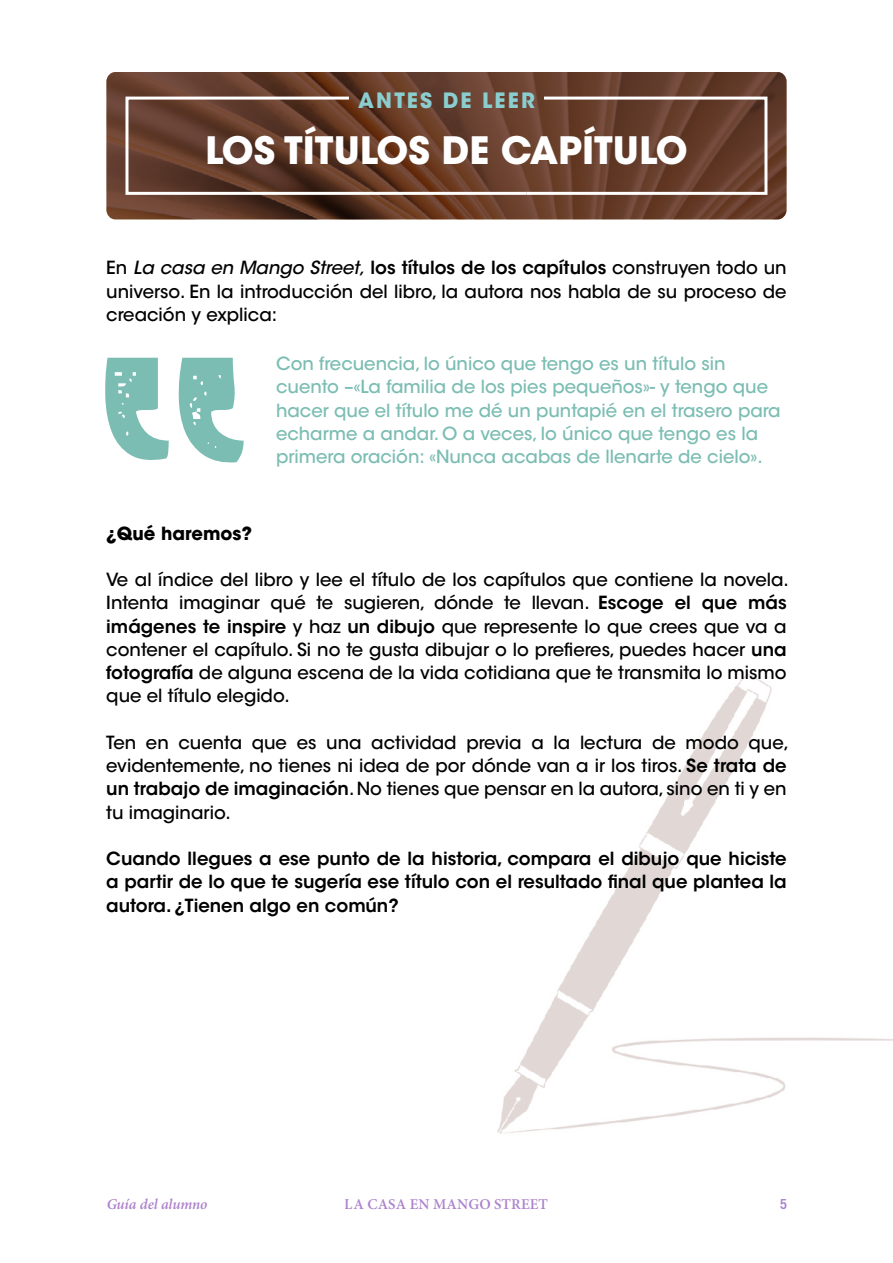
<style>
.page{position:relative;width:893px;height:1263px;background:#fff}
.page>*{position:absolute;margin:0;border:0;box-sizing:border-box;transform-origin:0 0}
.t1{font:700 37.5px "ITC Avant Garde Std";color:#fff}
.t2{font:700 21px "ITC Avant Garde Std";letter-spacing:.1em;color:#8bced0}
.t3{font:500 18px/23.2px "ITC Avant Garde Std";color:#000}
.t4{font:500 18px/23.2px "ITC Avant Garde Std";color:#7bbdb3}
.t5{font:600 18px/23.2px "ITC Avant Garde Std";color:#000;text-align:justify}
.t6{font:700 18px "ITC Avant Garde Std";color:#000}
.t7{font:600 15px "Minion Pro";letter-spacing:.01em;color:#9963bf}
.t8{font:italic 600 15px "Minion Pro";letter-spacing:-.01em;color:#9963bf}
.t9{font:600 condensed 13.5px "ITC Avant Garde Std";color:#9963bf}
.s1{font-style:italic}
.s2{font-weight:600}
</style>
<div class="page">
<img style="left:497px;top:674px;width:396px;height:460px">
<img style="left:106px;top:72px;width:681px;height:147px">
<svg style="left:124px;top:95px;width:645px;height:101px;background:#6d4737"></svg>
<svg style="left:105px;top:358px;width:139px;height:105px"></svg>
<p class="t2" style="left:358px;top:86px;width:178px">ANTES DE LEER</p>
<h1 class="t1" style="left:205px;top:126px;width:484px">LOS TÍTULOS DE CAPÍTULO</h1>
<p class="t3" style="left:106px;top:256px;width:682px;text-align:justify">En <span class="s1">La casa en Mango Street,</span> <span class="s2">los títulos de los capítulos</span> construyen todo un universo. En la introducción del libro, la autora nos habla de su proceso de creación y explica:</p>
<p class="t4" style="left:276px;top:352px;width:506px">Con frecuencia, lo único que tengo es un título sin cuento –«La familia de los pies pequeños»- y tengo que hacer que el título me dé un puntapié en el trasero para echarme a andar. O a veces, lo único que tengo es la primera oración: «Nunca acabas de llenarte de cielo».</p>
<p class="t6" style="left:106px;top:521px;width:147px">¿Qué haremos?</p>
<p class="t3" style="left:106px;top:568px;width:684px">Ve al índice del libro y lee el título de los capítulos que contiene la novela.<br>Intenta imaginar qué te sugieren, dónde te llevan. <span class="s2">Escoge el que más imágenes te inspire</span> y haz <span class="s2">un dibujo</span> que represente lo que crees que va a contener el capítulo. Si no te gusta dibujar o lo prefieres, puedes hacer <span class="s2">una fotografía</span> de alguna escena de la vida cotidiana que te transmita lo mismo que el título elegido.</p>
<p class="t3" style="left:106px;top:731px;width:684px">Ten en cuenta que es una actividad previa a la lectura de modo que, evidentemente, no tienes ni idea de por dónde van a ir los tiros. <span class="s2">Se trata de un trabajo de imaginación</span>. No tienes que pensar en la autora, sino en ti y en tu imaginario.</p>
<p class="t5" style="left:106px;top:847px;width:682px">Cuando llegues a ese punto de la historia, compara el dibujo que hiciste a partir de lo que te sugería ese título con el resultado final que plantea la autora. ¿Tienen algo en común?</p>
<p class="t8" style="left:106px;top:1195px;width:103px">Guía del alumno</p>
<p class="t7" style="left:345px;top:1195px;width:205px">LA CASA EN MANGO STREET</p>
<p class="t9" style="left:779px;top:1196px;width:9px">5</p>
</div>
